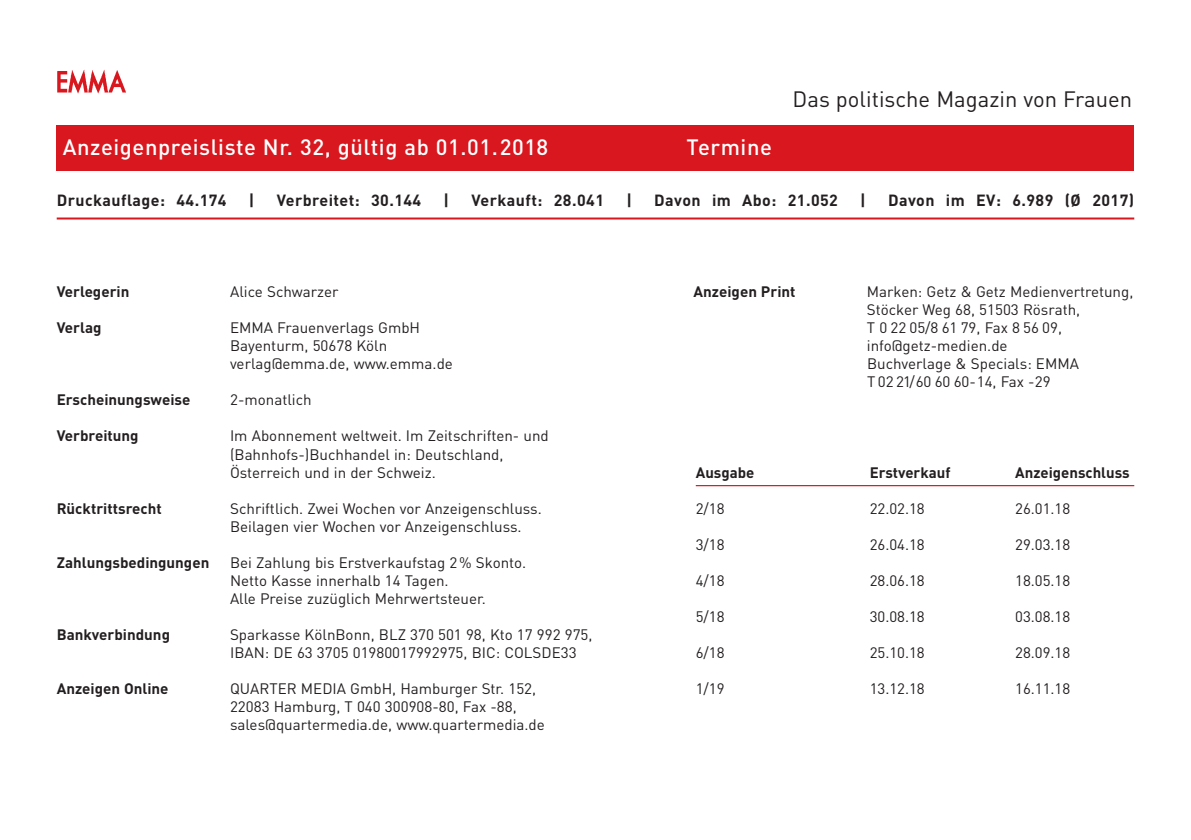
<style>
.page{position:relative;width:1191px;height:840px;background:#fff}
.page>*{position:absolute;margin:0;border:0;box-sizing:border-box;transform-origin:0 0}
.t1{font:500 22px "DIN Pro";letter-spacing:.025em;color:#fff}
.t2{font:22px "DIN Pro";color:#231f20}
.t3{font:700 16px "DIN Pro";letter-spacing:.025em;color:#231f20}
.t4{font:15px/18px "DIN Pro";color:#231f20}
.t5{font:700 15px "DIN Pro";color:#231f20}
</style>
<div class="page">
<img style="left:57px;top:70px;width:69px;height:24px">
<div style="left:57px;top:125px;width:1077px;height:45px;background:#d8171f"></div>
<hr style="left:696px;top:485px;width:438px;height:1px;background:#d8171f">
<hr style="left:57px;top:217px;width:1077px;height:2px;background:#d8171f">
<h1 class="t1" style="left:63px;top:139px;width:487px">Anzeigenpreisliste Nr. 32, gültig ab 01.01.2018</h1>
<h1 class="t1" style="left:686px;top:139px;width:87px">Termine</h1>
<h1 class="t2" style="left:792px;top:91px;width:341px">Das politische Magazin von Frauen</h1>
<p class="t3" style="left:57px;top:195px;width:171px">Druckauflage: 44.174</p>
<p class="t3" style="left:249px;top:195px;width:7px">|</p>
<p class="t3" style="left:277px;top:195px;width:146px">Verbreitet: 30.144</p>
<p class="t3" style="left:443px;top:195px;width:7px">|</p>
<p class="t3" style="left:471px;top:195px;width:134px">Verkauft: 28.041</p>
<p class="t3" style="left:626px;top:195px;width:7px">|</p>
<p class="t3" style="left:654px;top:195px;width:185px">Davon im Abo: 21.052</p>
<p class="t3" style="left:860px;top:195px;width:7px">|</p>
<p class="t3" style="left:888px;top:195px;width:248px">Davon im EV: 6.989 (Ø 2017)</p>
<p class="t5" style="left:57px;top:286px;width:74px">Verlegerin</p>
<p class="t4" style="left:230px;top:284px;width:110px">Alice Schwarzer</p>
<p class="t5" style="left:57px;top:322px;width:46px">Verlag</p>
<p class="t4" style="left:230px;top:320px;width:224px">EMMA Frauenverlags GmbH<br>Bayenturm, 50678 Köln verlag@emma.de, www.emma.de</p>
<p class="t5" style="left:57px;top:394px;width:135px">Erscheinungsweise</p>
<p class="t4" style="left:230px;top:392px;width:83px">2-monatlich</p>
<p class="t5" style="left:57px;top:430px;width:83px">Verbreitung</p>
<p class="t4" style="left:230px;top:428px;width:320px">Im Abonnement weltweit. Im Zeitschriften- und (Bahnhofs-)Buchhandel in: Deutschland,<br>Österreich und in der Schweiz.</p>
<p class="t5" style="left:57px;top:502px;width:106px">Rücktrittsrecht</p>
<p class="t4" style="left:230px;top:500px;width:313px">Schriftlich. Zwei Wochen vor Anzeigenschluss.<br>Beilagen vier Wochen vor Anzeigenschluss.</p>
<p class="t5" style="left:57px;top:556px;width:154px">Zahlungsbedingungen</p>
<p class="t4" style="left:230px;top:554px;width:298px">Bei Zahlung bis Erstverkaufstag 2% Skonto.<br>Netto Kasse innerhalb 14 Tagen.<br>Alle Preise zuzüglich Mehrwertsteuer.</p>
<p class="t5" style="left:57px;top:628px;width:115px">Bankverbindung</p>
<p class="t4" style="left:230px;top:626px;width:364px">Sparkasse KölnBonn, BLZ 370 501 98, Kto 17 992 975,<br>IBAN: DE 63 3705 01980017992975, BIC: COLSDE33</p>
<p class="t5" style="left:57px;top:682px;width:113px">Anzeigen Online</p>
<p class="t4" style="left:230px;top:680px;width:316px">QUARTER MEDIA GmbH, Hamburger Str. 152,<br>22083 Hamburg, T 040 300908-80, Fax -88, sales@quartermedia.de, www.quartermedia.de</p>
<p class="t5" style="left:693px;top:286px;width:103px">Anzeigen Print</p>
<p class="t4" style="left:867px;top:284px;width:268px">Marken: Getz &amp; Getz Medienvertretung,<br>Stöcker Weg 68, 51503 Rösrath,<br>T 0 22 05/8 61 79, Fax 8 56 09, info@getz-medien.de<br>Buchverlage &amp; Specials: EMMA<br>T 02 21/60 60 60-14, Fax -29</p>
<p class="t5" style="left:696px;top:466px;width:60px">Ausgabe</p>
<p class="t5" style="left:869px;top:466px;width:82px">Erstverkauf</p>
<p class="t5" style="left:1015px;top:466px;width:116px">Anzeigenschluss</p>
<p class="t4" style="left:696px;top:500px;width:30px">2/18</p>
<p class="t4" style="left:869px;top:500px;width:57px">22.02.18</p>
<p class="t4" style="left:1015px;top:500px;width:57px">26.01.18</p>
<p class="t4" style="left:696px;top:536px;width:30px">3/18</p>
<p class="t4" style="left:869px;top:536px;width:57px">26.04.18</p>
<p class="t4" style="left:1015px;top:536px;width:57px">29.03.18</p>
<p class="t4" style="left:696px;top:572px;width:30px">4/18</p>
<p class="t4" style="left:869px;top:572px;width:57px">28.06.18</p>
<p class="t4" style="left:1015px;top:572px;width:57px">18.05.18</p>
<p class="t4" style="left:696px;top:608px;width:30px">5/18</p>
<p class="t4" style="left:869px;top:608px;width:57px">30.08.18</p>
<p class="t4" style="left:1015px;top:608px;width:57px">03.08.18</p>
<p class="t4" style="left:696px;top:644px;width:30px">6/18</p>
<p class="t4" style="left:869px;top:644px;width:57px">25.10.18</p>
<p class="t4" style="left:1015px;top:644px;width:57px">28.09.18</p>
<p class="t4" style="left:696px;top:680px;width:30px">1/19</p>
<p class="t4" style="left:869px;top:680px;width:57px">13.12.18</p>
<p class="t4" style="left:1015px;top:680px;width:57px">16.11.18</p>
</div>
